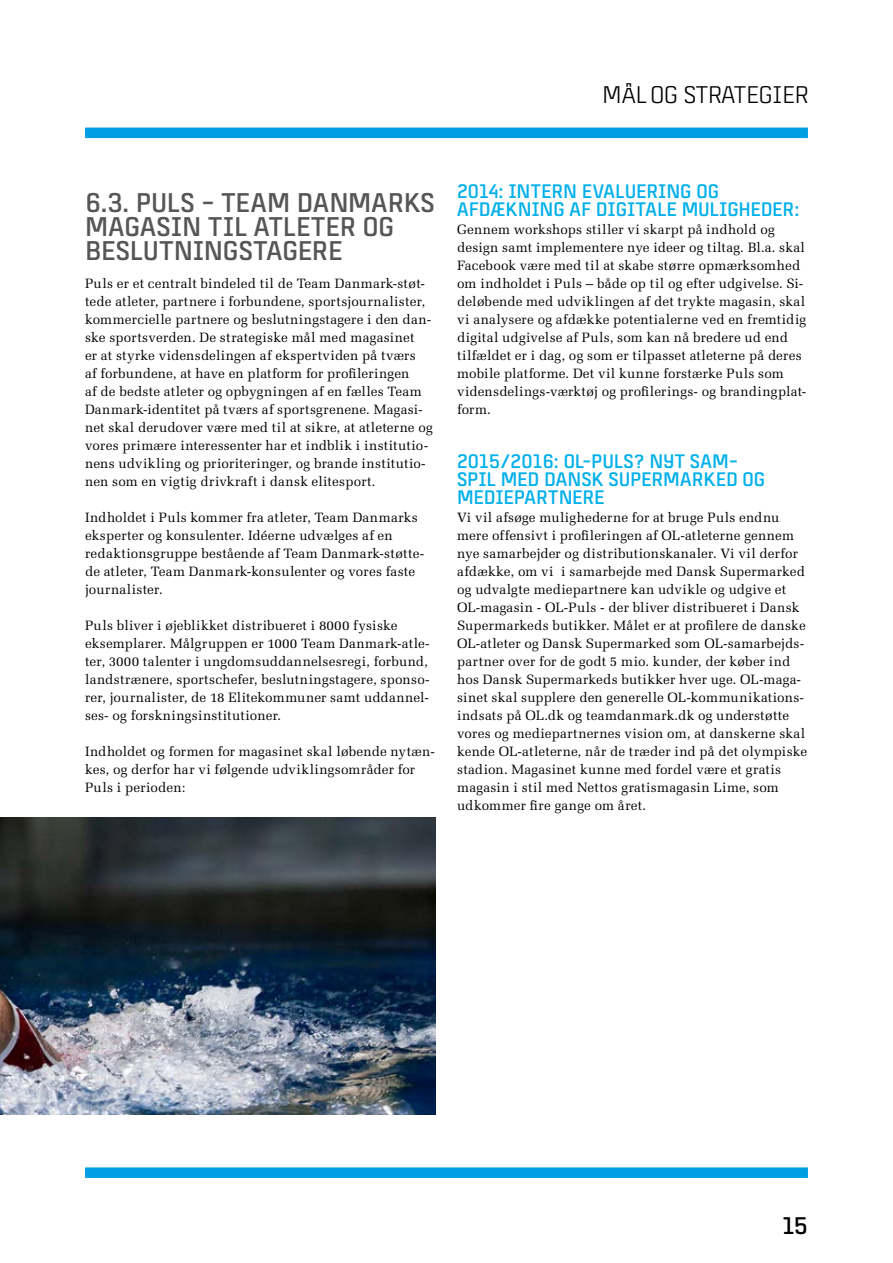
<style>
.page{position:relative;width:893px;height:1263px;background:#fff}
.page>*{position:absolute;margin:0;border:0;box-sizing:border-box;transform-origin:0 0}
.t1{font:700 27px/24px "Team Danmark 4";letter-spacing:.005em;color:#565655}
.t2{font:24px "Team Danmark 4";color:#000}
.t3{font:700 24px "Team Danmark 4";color:#000}
.t4{font:700 19.5px/18px "Team Danmark 4";color:#00b0eb}
.t5{font:13.5px/18px "Melior LT Std";letter-spacing:.015em;color:#000}
</style>
<div class="page">
<div style="left:85px;top:128px;width:723px;height:10px;background:#009ee3"></div>
<div style="left:85px;top:1167px;width:723px;height:11px;background:#009ee3"></div>
<img style="left:0;top:818px;width:436px;height:296px">
<h2 class="t2" style="left:603px;top:83px;width:208px">MÅL OG STRATEGIER</h2>
<h1 class="t1" style="left:85px;top:189px;width:351px">6.3. PULS – TEAM DANMARKS<br>MAGASIN TIL ATLETER OG<br>BESLUTNINGSTAGERE</h1>
<p class="t5" style="left:85px;top:274px;width:349px">Puls er et centralt bindeled til de Team Danmark-støt&shy;tede atleter, partnere i forbundene, sportsjournalister, kommercielle partnere og beslutningstagere i den dan&shy;ske sportsverden. De strategiske mål med magasinet<br>er at styrke vidensdelingen af ekspertviden på tværs<br>af forbundene, at have en platform for profileringen<br>af de bedste atleter og opbygningen af en fælles Team Danmark-identitet på tværs af sportsgrenene. Magasi&shy;net skal derudover være med til at sikre, at atleterne og vores primære interessenter har et indblik i institutio&shy;nens udvikling og prioriteringer, og brande institutio&shy;nen som en vigtig drivkraft i dansk elitesport.</p>
<p class="t5" style="left:85px;top:508px;width:341px">Indholdet i Puls kommer fra atleter, Team Danmarks eksperter og konsulenter. Idéerne udvælges af en redaktionsgruppe bestående af Team Danmark-støtte&shy;de atleter, Team Danmark-konsulenter og vores faste journalister.</p>
<p class="t5" style="left:85px;top:616px;width:346px">Puls bliver i øjeblikket distribueret i 8000 fysiske eksemplarer. Målgruppen er 1000 Team Danmark-atle&shy;ter, 3000 talenter i ungdomsuddannelsesregi, forbund, landstrænere, sportschefer, beslutningstagere, sponso&shy;rer, journalister, de 18 Elitekommuner samt uddannel&shy;ses- og forskningsinstitutioner.</p>
<p class="t5" style="left:85px;top:742px;width:351px">Indholdet og formen for magasinet skal løbende nytæn&shy;kes, og derfor har vi følgende udviklingsområder for<br>Puls i perioden:</p>
<h3 class="t4" style="left:457px;top:182px;width:344px">2014: INTERN EVALUERING OG<br>AFDÆKNING AF DIGITALE MULIGHEDER:</h3>
<p class="t5" style="left:457px;top:220px;width:351px">Gennem workshops stiller vi skarpt på indhold og design samt implementere nye ideer og tiltag. Bl.a. skal Facebook være med til at skabe større opmærksomhed om indholdet i Puls – både op til og efter udgivelse. Si&shy;deløbende med udviklingen af det trykte magasin, skal vi analysere og afdække potentialerne ved en fremtidig digital udgivelse af Puls, som kan nå bredere ud end tilfældet er i dag, og som er tilpasset atleterne på deres mobile platforme. Det vil kunne forstærke Puls som vidensdelings-værktøj og profilerings- og brandingplat&shy;form.</p>
<h3 class="t4" style="left:457px;top:452px;width:310px">2015/2016: OL-PULS? NYT SAM-<br>SPIL MED DANSK SUPERMARKED OG<br>MEDIEPARTNERE</h3>
<p class="t5" style="left:457px;top:508px;width:352px">Vi vil afsøge mulighederne for at bruge Puls endnu mere offensivt i profileringen af OL-atleterne gennem nye samarbejder og distributionskanaler. Vi vil derfor afdække, om vi i samarbejde med Dansk Supermarked og udvalgte mediepartnere kan udvikle og udgive et OL-magasin - OL-Puls - der bliver distribueret i Dansk Supermarkeds butikker. Målet er at profilere de danske OL-atleter og Dansk Supermarked som OL-samarbejds&shy;partner over for de godt 5 mio. kunder, der køber ind hos Dansk Supermarkeds butikker hver uge. OL-maga&shy;sinet skal supplere den generelle OL-kommunikations&shy;indsats på OL.dk og teamdanmark.dk og understøtte vores og mediepartnernes vision om, at danskerne skal kende OL-atleterne, når de træder ind på det olympiske stadion. Magasinet kunne med fordel være et gratis magasin i stil med Nettos gratismagasin Lime, som udkommer fire gange om året.</p>
<h2 class="t3" style="left:782px;top:1213px;width:27px">15</h2>
</div>
